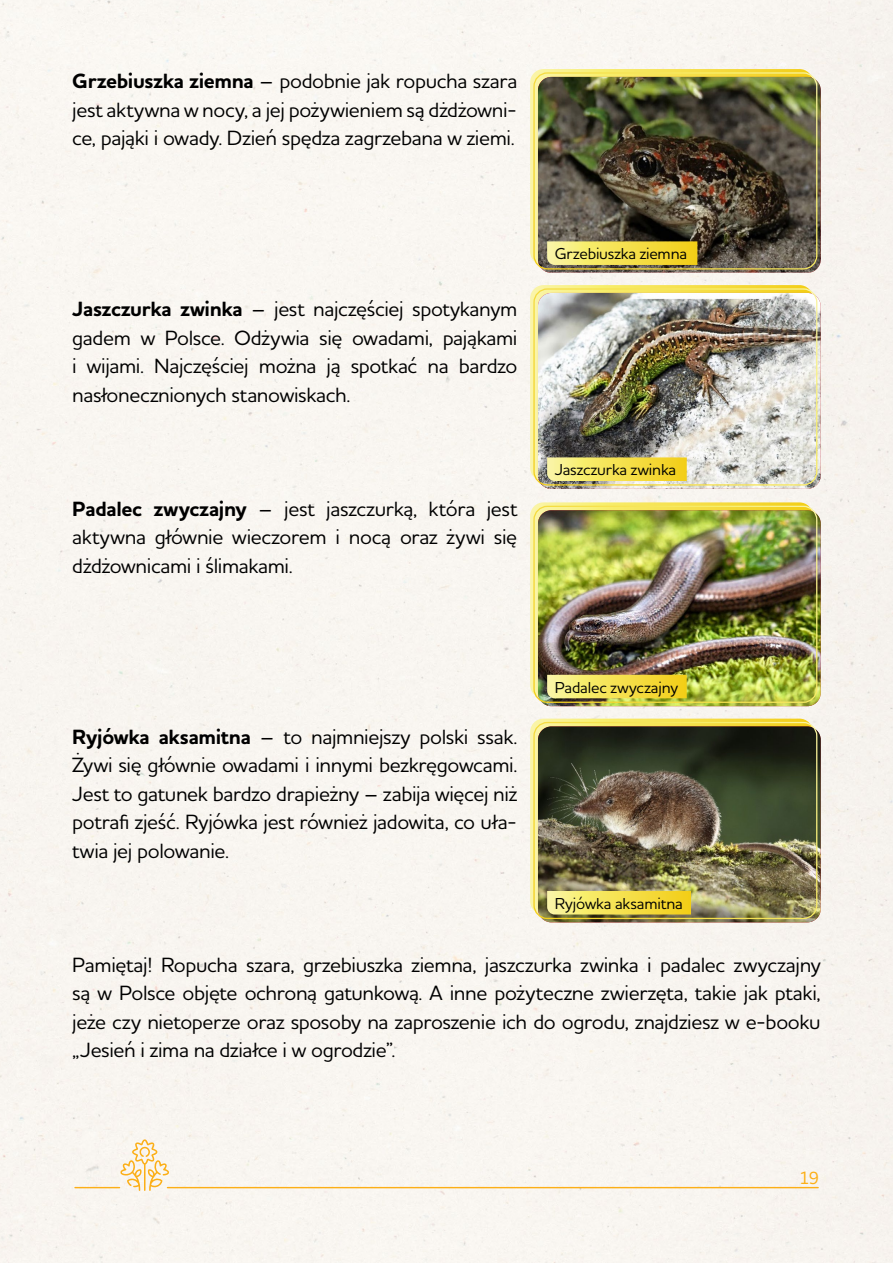
<style>
.page{position:relative;width:893px;height:1263px;background:#f9f6f1}
.page>*{position:absolute;margin:0;border:0;box-sizing:border-box;transform-origin:0 0}
.t1{font:500 21px/28.5px "Houschka Pro";letter-spacing:-.015em;color:#000;text-align:justify}
.t2{font:500 18px "Houschka Pro";color:#fcaf17}
.t3{font:500 16.2px "Houschka Pro";letter-spacing:-.01em;color:#000}
.s1{font-weight:700}
</style>
<div class="page">
<hr style="left:167px;top:1187px;width:651px;height:1px;background:#fcaf17">
<hr style="left:75px;top:1187px;width:45px;height:1px;background:#fcaf17">
<svg style="left:120px;top:1139px;width:49px;height:52px"></svg>
<svg style="left:530px;top:69px;width:283px;height:196px;background:#f5e67a"></svg>
<svg style="left:530px;top:285px;width:283px;height:196px;background:#f6e87c"></svg>
<svg style="left:530px;top:502px;width:283px;height:196px;background:#f7ea81"></svg>
<svg style="left:530px;top:719px;width:283px;height:195px;background:#f7e97d"></svg>
<img style="left:538px;top:77px;width:283px;height:196px">
<img style="left:538px;top:293px;width:283px;height:196px">
<img style="left:538px;top:510px;width:283px;height:196px">
<img style="left:538px;top:726px;width:283px;height:196px">
<div style="left:533px;top:72px;width:284px;height:198px;border:1px solid #fff;border-radius:13px"></div>
<div style="left:533px;top:288px;width:284px;height:198px;border:1px solid #fff;border-radius:13px"></div>
<div style="left:533px;top:506px;width:284px;height:197px;border:1px solid #fff;border-radius:13px"></div>
<div style="left:533px;top:722px;width:284px;height:197px;border:1px solid #fff;border-radius:13px"></div>
<svg style="left:547px;top:891px;width:144px;height:23px;background:#f5e155"></svg>
<svg style="left:547px;top:675px;width:140px;height:23px;background:#f5e155"></svg>
<svg style="left:547px;top:457px;width:140px;height:24px;background:#f2df56"></svg>
<svg style="left:547px;top:241px;width:150px;height:24px;background:#f1de54"></svg>
<p class="t1" style="left:72px;top:66px;width:447px"><span class="s1">Grzebiuszka ziemna</span> – podobnie jak ropucha szara jest aktywna w nocy, a jej pożywieniem są dżdżowni&shy;ce, pająki i owady. Dzień spędza zagrzebana w ziemi.</p>
<p class="t1" style="left:72px;top:294px;width:447px"><span class="s1">Jaszczurka zwinka</span> – jest najczęściej spotykanym gadem w Polsce. Odżywia się owadami, pająkami i wijami. Najczęściej można ją spotkać na bardzo nasłonecznionych stanowiskach.</p>
<p class="t1" style="left:72px;top:494px;width:447px"><span class="s1">Padalec zwyczajny</span> – jest jaszczurką, która jest aktywna głównie wieczorem i nocą oraz żywi się dżdżownicami i ślimakami.</p>
<p class="t3" style="left:555px;top:243px;width:134px">Grzebiuszka ziemna</p>
<p class="t3" style="left:555px;top:459px;width:123px">Jaszczurka zwinka</p>
<p class="t1" style="left:72px;top:722px;width:447px"><span class="s1">Ryjówka aksamitna</span> – to najmniejszy polski ssak.<br>Żywi się głównie owadami i innymi bezkręgowcami.<br>Jest to gatunek bardzo drapieżny – zabija więcej niż potrafi zjeść. Ryjówka jest również jadowita, co uła&shy;twia jej polowanie.</p>
<p class="t3" style="left:555px;top:677px;width:125px">Padalec zwyczajny</p>
<p class="t3" style="left:555px;top:893px;width:130px">Ryjówka aksamitna</p>
<p class="t1" style="left:72px;top:950px;width:750px">Pamiętaj! Ropucha szara, grzebiuszka ziemna, jaszczurka zwinka i padalec zwyczajny są w Polsce objęte ochroną gatunkową. A inne pożyteczne zwierzęta, takie jak ptaki, jeże czy nietoperze oraz sposoby na zaproszenie ich do ogrodu, znajdziesz w e-booku „Jesień i zima na działce i w ogrodzie”.</p>
<p class="t2" style="left:799px;top:1166px;width:22px">19</p>
</div>
